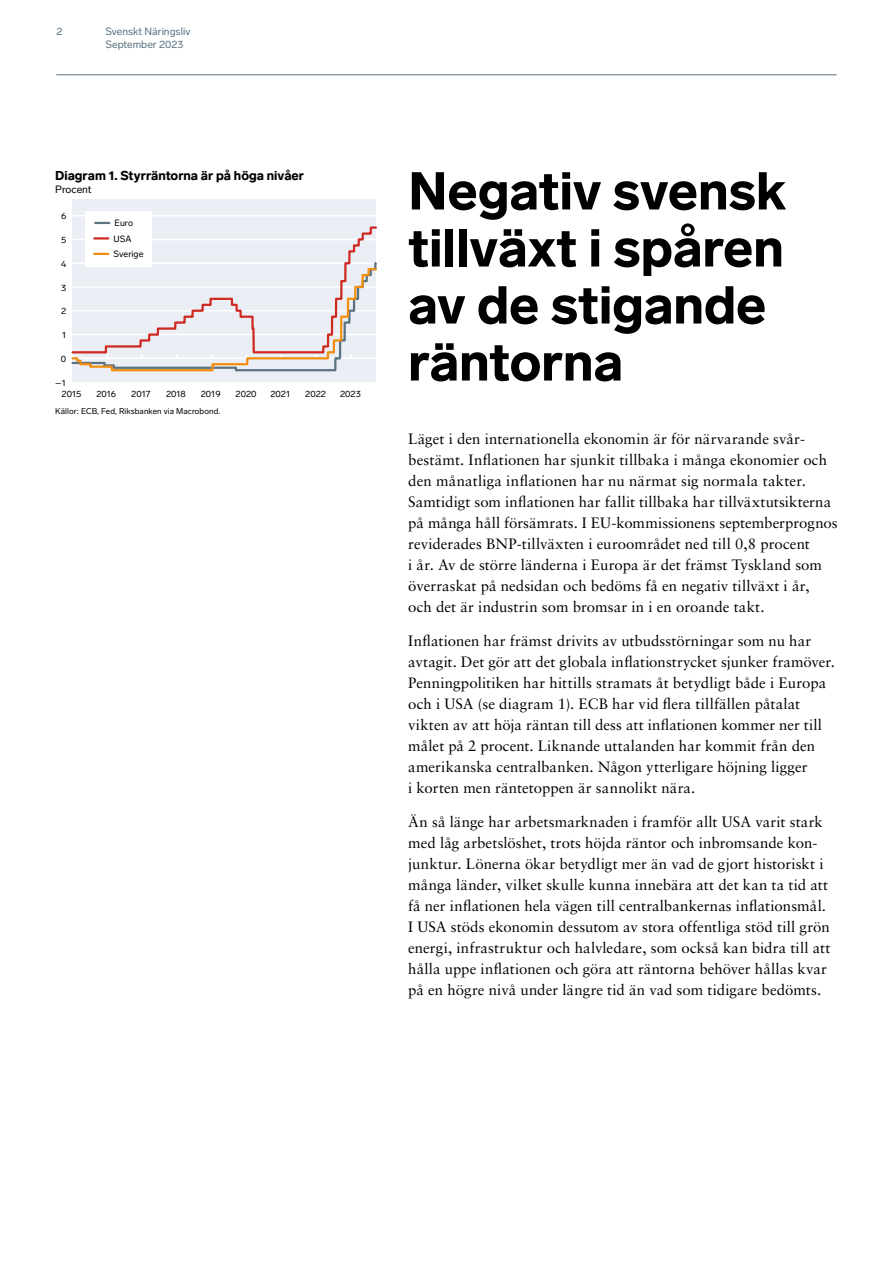
<style>
.page{position:relative;width:893px;height:1263px;background:#fff}
.page>*{position:absolute;margin:0;border:0;box-sizing:border-box;transform-origin:0 0}
.t1{font:900 52.5px/57px "Lab Grotesque";color:#000}
.t2{font:15px/21px "Sabon LT Std";letter-spacing:.005em;color:#000}
.t3{font:900 12.75px "Lab Grotesque";color:#000}
.t4{font:10.5px/12.6px "Lab Grotesque";color:#5b7281}
.t5{font:10.5px "Lab Grotesque";letter-spacing:-.005em;color:#000}
.t6{font:9px/15.5px "Lab Grotesque";color:#000}
.t7{font:8.25px "Lab Grotesque";letter-spacing:.01em;color:#000}
</style>
<div class="page">
<hr style="left:56px;top:75px;width:781px;height:1px;background:#5b7281">
<div style="left:73px;top:200px;width:303px;height:182px;background:#ebeff5"></div>
<div style="left:85px;top:211px;width:67px;height:55px;background:#fff"></div>
<hr style="left:73px;top:215px;width:303px;height:2px;background:#fff">
<svg style="left:71px;top:222px;width:306px;height:150px"></svg>
<p class="t4" style="left:56px;top:25px;width:8px">2</p>
<p class="t4" style="left:106px;top:25px;width:86px">Svenskt Näringsliv<br>September 2023</p>
<p class="t3" style="left:55px;top:168px;width:250px">Diagram 1. Styrräntorna är på höga nivåer</p>
<p class="t5" style="left:55px;top:183px;width:38px">Procent</p>
<p class="t6" style="left:61px;top:208px;width:7px">6</p>
<p class="t6" style="left:61px;top:232px;width:7px">5</p>
<p class="t6" style="left:61px;top:256px;width:7px">4</p>
<p class="t6" style="left:61px;top:280px;width:7px">3</p>
<p class="t6" style="left:61px;top:303px;width:7px">2</p>
<p class="t6" style="left:62px;top:327px;width:6px">1</p>
<p class="t6" style="left:61px;top:351px;width:7px">0</p>
<p class="t6" style="left:55px;top:375px;width:12px">–1</p>
<p class="t6" style="left:114px;top:216px;width:31px">Euro<br>USA<br>Sverige</p>
<p class="t6" style="left:62px;top:386px;width:21px">2015</p>
<p class="t6" style="left:96px;top:386px;width:21px">2016</p>
<p class="t6" style="left:131px;top:386px;width:21px">2017</p>
<p class="t6" style="left:166px;top:386px;width:21px">2018</p>
<p class="t6" style="left:201px;top:386px;width:21px">2019</p>
<p class="t6" style="left:236px;top:386px;width:22px">2020</p>
<p class="t6" style="left:270px;top:386px;width:21px">2021</p>
<p class="t6" style="left:305px;top:386px;width:22px">2022</p>
<p class="t6" style="left:340px;top:386px;width:22px">2023</p>
<p class="t7" style="left:55px;top:406px;width:167px">Källor: ECB, Fed, Riksbanken via Macrobond.</p>
<h1 class="t1" style="left:408px;top:163px;width:379px">Negativ svensk tillväxt i spåren av de stigande räntorna</h1>
<p class="t2" style="left:408px;top:428px;width:431px">Läget i den internationella ekonomin är för närvarande svår&shy;bestämt. Inflationen har sjunkit tillbaka i många ekonomier och den månatliga inflationen har nu närmat sig normala takter.<br>Samtidigt som inflationen har fallit tillbaka har tillväxtutsikterna på många håll försämrats. I EU-kommissionens septemberprognos reviderades BNP-tillväxten i euroområdet ned till 0,8 procent<br>i år. Av de större länderna i Europa är det främst Tyskland som överraskat på nedsidan och bedöms få en negativ tillväxt i år,<br>och det är industrin som bromsar in i en oroande takt.</p>
<p class="t2" style="left:408px;top:630px;width:428px">Inflationen har främst drivits av utbudsstörningar som nu har avtagit. Det gör att det globala inflationstrycket sjunker framöver.<br>Penningpolitiken har hittills stramats åt betydligt både i Europa och i USA (se diagram 1). ECB har vid flera tillfällen påtalat vikten av att höja räntan till dess att inflationen kommer ner till målet på 2 procent. Liknande uttalanden har kommit från den amerikanska centralbanken. Någon ytterligare höjning ligger<br>i korten men räntetoppen är sannolikt nära.</p>
<p class="t2" style="left:408px;top:811px;width:424px">Än så länge har arbetsmarknaden i framför allt USA varit stark med låg arbetslöshet, trots höjda räntor och inbromsande kon&shy;junktur. Lönerna ökar betydligt mer än vad de gjort historiskt i många länder, vilket skulle kunna innebära att det kan ta tid att få ner inflationen hela vägen till centralbankernas inflationsmål.<br>I USA stöds ekonomin dessutom av stora offentliga stöd till grön energi, infrastruktur och halvledare, som också kan bidra till att hålla uppe inflationen och göra att räntorna behöver hållas kvar på en högre nivå under längre tid än vad som tidigare bedömts.</p>
</div>
